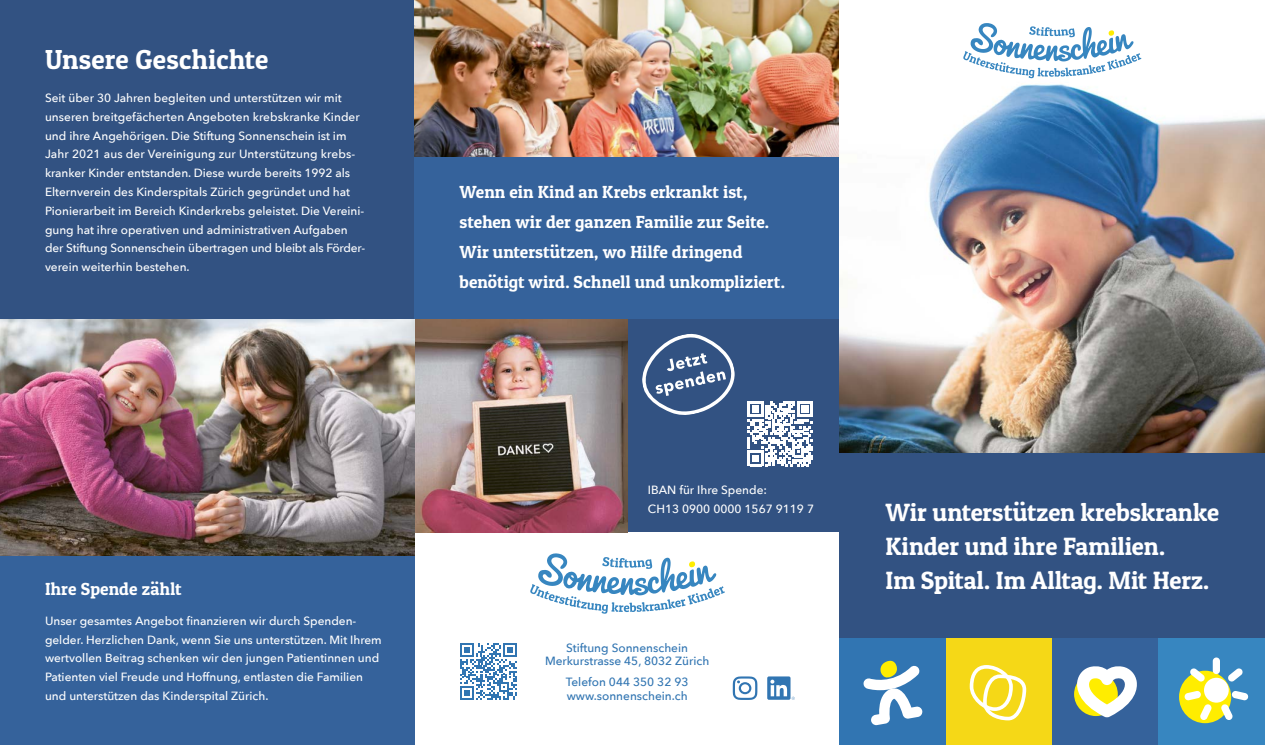
<style>
.page{position:relative;width:1265px;height:745px;background:#fff}
.page>*{position:absolute;margin:0;border:0;box-sizing:border-box;transform-origin:0 0}
.Titel{font:27.5px "Patua One";letter-spacing:.01em;color:#fff}
.Titel-2{font:25px/33.8px "Patua One";letter-spacing:-.005em;color:#fff}
.Zitate{font:17.5px/30px "Patua One";color:#fff}
.Untertitel_Grundtext{font:17.5px "Patua One";letter-spacing:.01em;color:#fff}
.Grundtext{font:500 11.88px/18.8px "Avenir Next";color:#fff}
.Grundtext-2{font:500 11.88px "Avenir Next";color:#3175b2}
</style>
<div class="page">
<div style="left:0;top:540px;width:415px;height:204px;background:#35629b"></div>
<div style="left:0;top:0;width:415px;height:349px;background:#325282"></div>
<div style="left:415px;top:0;width:425px;height:349px;background:#35629b"></div>
<div style="left:840px;top:437px;width:425px;height:307px;background:#325282"></div>
<div style="left:840px;top:638px;width:106px;height:106px;background:#3175b2"></div>
<div style="left:946px;top:638px;width:106px;height:106px;background:#f5d817"></div>
<div style="left:1052px;top:638px;width:107px;height:106px;background:#35629b"></div>
<div style="left:1159px;top:638px;width:106px;height:106px;background:#3786c0"></div>
<svg style="left:530px;top:553px;width:195px;height:60px"></svg>
<div style="left:627px;top:319px;width:213px;height:212px;background:#325282"></div>
<img style="left:415px;top:0;width:425px;height:156px">
<img style="left:415px;top:319px;width:212px;height:212px">
<svg style="left:748px;top:401px;width:65px;height:65px"></svg>
<svg style="left:642px;top:333px;width:93px;height:82px"></svg>
<svg style="left:767px;top:676px;width:28px;height:23px"></svg>
<svg style="left:733px;top:676px;width:24px;height:23px"></svg>
<svg style="left:460px;top:643px;width:57px;height:56px"></svg>
<svg style="left:1074px;top:671px;width:44px;height:44px"></svg>
<svg style="left:1076px;top:666px;width:61px;height:50px"></svg>
<div style="left:1179px;top:670px;width:52px;height:52px;background:#ffed00;border-radius:50%"></div>
<div style="left:1204px;top:677px;width:25px;height:25px;background:#fff;border-radius:50%"></div>
<div style="left:1213px;top:657px;width:7px;height:16px;background:#fff;border-radius:4px"></div>
<svg style="left:1190px;top:668px;width:15px;height:13px"></svg>
<svg style="left:1184px;top:691px;width:28px;height:28px"></svg>
<svg style="left:1221px;top:690px;width:27px;height:29px"></svg>
<svg style="left:1228px;top:668px;width:15px;height:13px"></svg>
<svg style="left:970px;top:665px;width:56px;height:55px"></svg>
<svg style="left:863px;top:660px;width:60px;height:64px"></svg>
<img style="left:840px;top:58px;width:425px;height:394px">
<svg style="left:963px;top:23px;width:178px;height:55px"></svg>
<img style="left:0;top:319px;width:415px;height:236px">
<p class="Titel" style="left:45px;top:42px;width:225px">Unsere Geschichte</p>
<p class="Grundtext" style="left:45px;top:88px;width:322px">Seit über 30 Jahren begleiten und unterstützen wir mit unseren breitgefächerten Angeboten krebskranke Kinder und ihre Angehörigen. Die Stiftung Sonnenschein ist im Jahr 2021 aus der Vereinigung zur Unterstützung krebs&shy;kranker Kinder entstanden. Diese wurde bereits 1992 als Elternverein des Kinderspitals Zürich gegründet und hat Pionierarbeit im Bereich Kinderkrebs geleistet. Die Vereini&shy;gung hat ihre operativen und administrativen Aufgaben der Stiftung Sonnenschein übertragen und bleibt als Förder&shy;verein weiterhin bestehen.</p>
<p class="Untertitel_Grundtext" style="left:45px;top:578px;width:138px">Ihre Spende zählt</p>
<p class="Grundtext" style="left:45px;top:610px;width:338px">Unser gesamtes Angebot finanzieren wir durch Spenden&shy;gelder. Herzlichen Dank, wenn Sie uns unterstützen. Mit Ihrem wertvollen Beitrag schenken wir den jungen Patientinnen und Patienten viel Freude und Hoffnung, entlasten die Familien und unterstützen das Kinderspital Zürich.</p>
<p class="Zitate" style="left:460px;top:177px;width:327px">Wenn ein Kind an Krebs erkrankt ist, stehen wir der ganzen Familie zur Seite.<br>Wir unterstützen, wo Hilfe dringend benötigt wird. Schnell und unkompliziert.</p>
<p class="Grundtext" style="left:648px;top:480px;width:168px">IBAN für Ihre Spende:<br>CH13 0900 0000 1567 9119 7</p>
<p class="Grundtext-2" style="left:566px;top:637px;width:123px">Stiftung Sonnenschein</p>
<p class="Grundtext-2" style="left:545px;top:650px;width:166px">Merkurstrasse 45, 8032 Zürich</p>
<p class="Grundtext-2" style="left:566px;top:671px;width:124px">Telefon 044 350 32 93</p>
<p class="Grundtext-2" style="left:567px;top:685px;width:123px">www.sonnenschein.ch</p>
<p class="Titel-2" style="left:886px;top:495px;width:335px">Wir unterstützen krebskranke<br>Kinder und ihre Familien.<br>Im Spital. Im Alltag. Mit Herz.</p>
</div>
